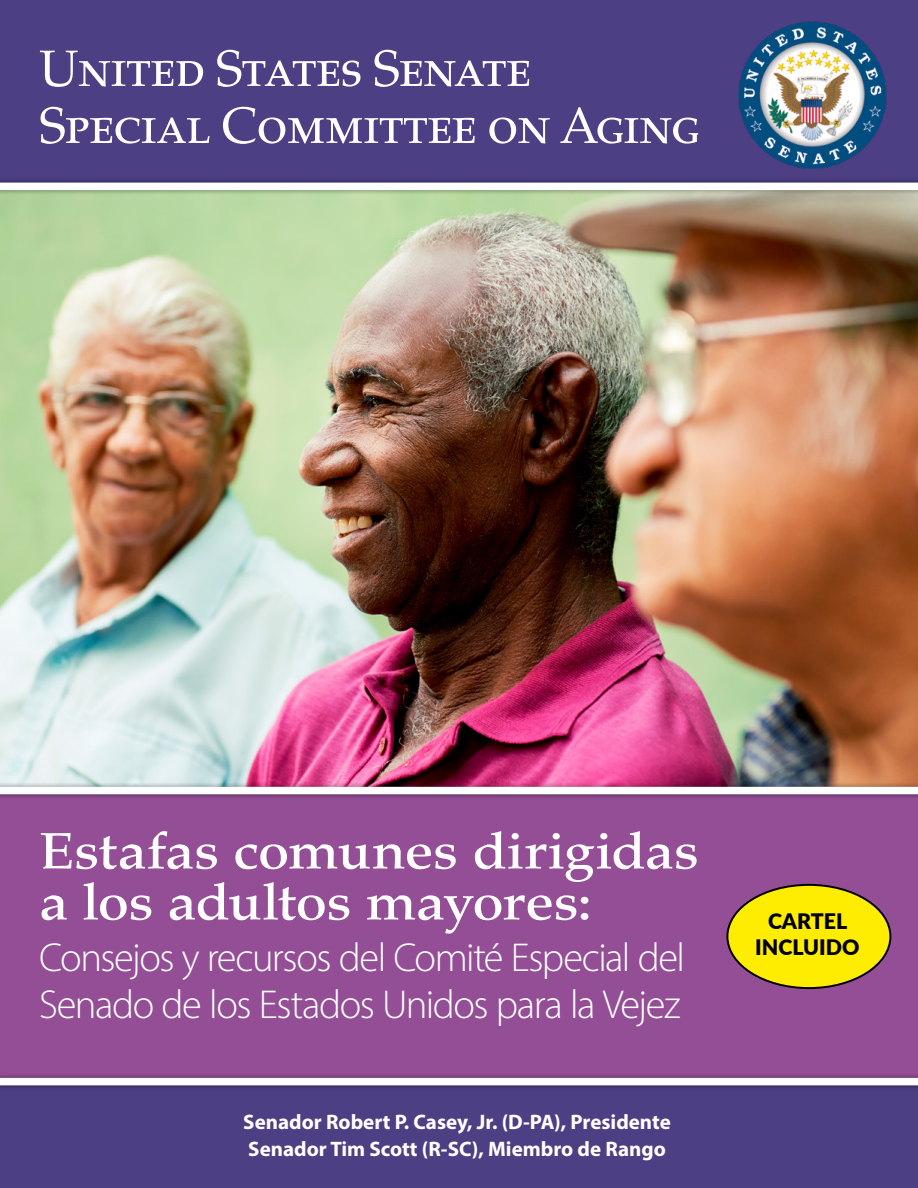
<style>
.page{position:relative;width:918px;height:1188px;background:#4c3f83}
.page>*{position:absolute;margin:0;border:0;box-sizing:border-box;transform-origin:0 0}
.t1{font:500 51px/51px "Palatino LT Std";letter-spacing:-.01em;color:#fff;scale:1.1 1}
.t2{font:51px/57px "Palatino LT Std";letter-spacing:-.02em;color:#fff}
.t3{font:300 40.5px/46.5px "Myriad Pro";letter-spacing:-.035em;color:#fff}
.t4{font:900 21.3px/26.1px "Lato";color:#000001;text-align:center}
.t5{font:700 21px/26.2px "Myriad Pro";color:#fff}
</style>
<div class="page">
<div style="left:0;top:794px;width:918px;height:288px;background:#944e96"></div>
<img style="left:0;top:195px;width:918px;height:587px">
<img style="left:739px;top:21px;width:148px;height:148px">
<div style="left:0;top:177px;width:918px;height:18px;background:#000001;opacity:.5"></div>
<div style="left:0;top:183px;width:918px;height:7px;background:#fff"></div>
<div style="left:0;top:782px;width:918px;height:18px;background:#000001;opacity:.5"></div>
<div style="left:0;top:787px;width:918px;height:7px;background:#fff"></div>
<div style="left:0;top:1073px;width:918px;height:18px;background:#000001;opacity:.5"></div>
<div style="left:0;top:1078px;width:918px;height:7px;background:#fff"></div>
<div style="left:727px;top:885px;width:163px;height:103px;background:#ffed00;border-radius:50%"></div>
<h1 class="t2" style="left:39px;top:41px;width:662px">United States Senate<br>Special Committee on Aging</h1>
<h1 class="t1" style="left:39px;top:826px;width:601px">Estafas comunes dirigidas a los adultos mayores:</h1>
<h2 class="t3" style="left:39px;top:934px;width:647px">Consejos y recursos del Comité Especial del<br>Senado de los Estados Unidos para la Vejez</h2>
<p class="t5" style="left:243px;top:1108px;width:429px">Senador Robert P. Casey, Jr. (D-PA), Presidente<br>Senador Tim Scott (R-SC), Miembro de Rango</p>
<p class="t4" style="left:755px;top:907px;width:106px">CARTEL<br>INCLUIDO</p>
</div>
